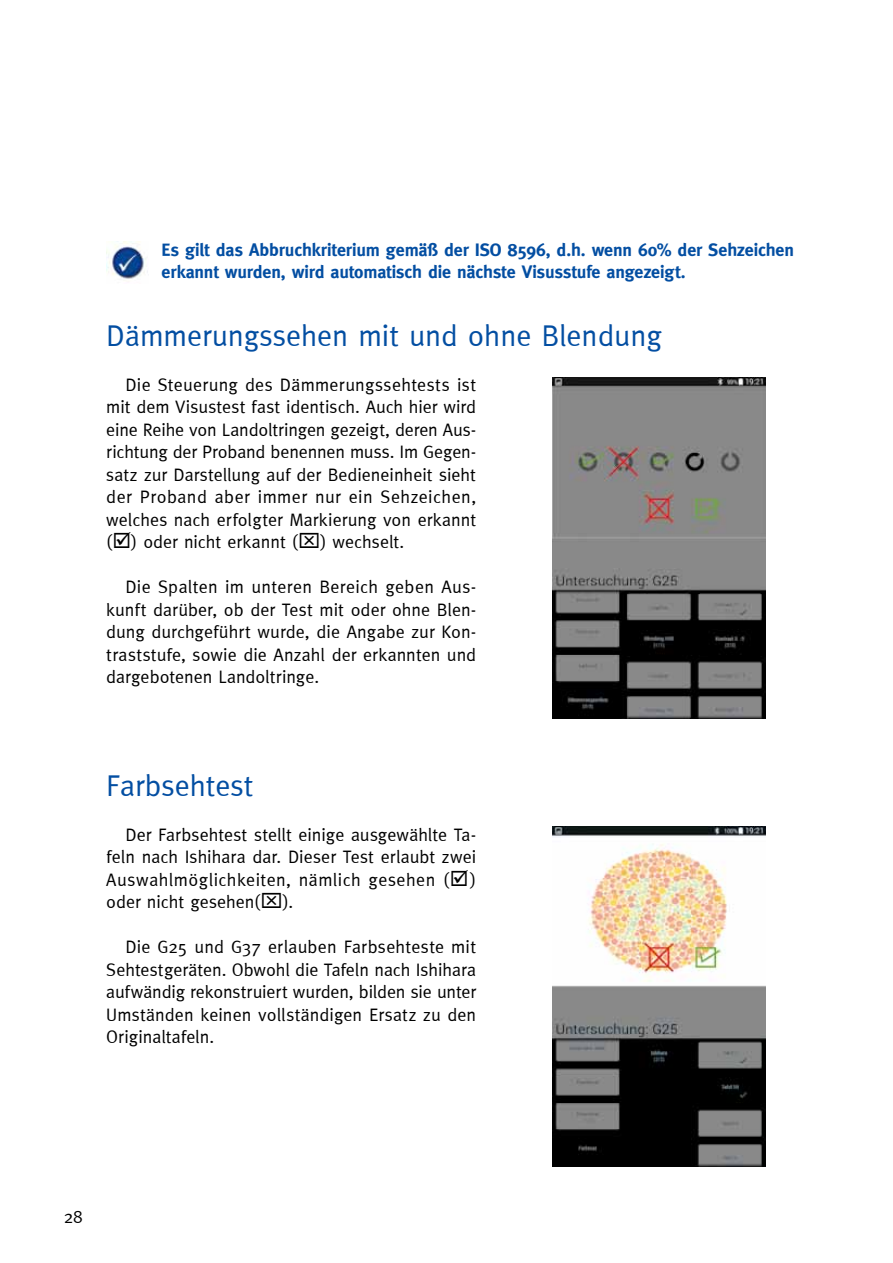
<style>
.page{position:relative;width:893px;height:1263px;background:#fff}
.page>*{position:absolute;margin:0;border:0;box-sizing:border-box;transform-origin:0 0}
.t1{font:30px "Meta";color:#034ea2}
.t2{font:18px/22.5px "Meta";letter-spacing:.005em;color:#000;text-align:justify}
.t3{font:700 18px/22.5px "Meta";letter-spacing:-.005em;color:#034ea2}
</style>
<div class="page">
<img style="left:106px;top:241px;width:42px;height:40px">
<img style="left:553px;top:378px;width:212px;height:340px">
<img style="left:553px;top:826px;width:212px;height:340px">
<p class="t3" style="left:162px;top:238px;width:634px">Es gilt das Abbruchkriterium gemäß der ISO 8596, d.h. wenn 60% der Sehzeichen erkannt wurden, wird automatisch die nächste Visusstufe angezeigt.</p>
<h1 class="t1" style="left:106px;top:318px;width:557px">Dämmerungssehen mit und ohne Blendung</h1>
<p class="t2" style="left:106px;top:373px;width:371px;text-indent:19px">Die Steuerung des Dämmerungssehtests ist mit dem Visustest fast identisch. Auch hier wird eine Reihe von Landoltringen gezeigt, deren Aus&shy;richtung der Proband benennen muss. Im Gegen&shy;satz zur Darstellung auf der Bedieneinheit sieht der Proband aber immer nur ein Sehzeichen, welches nach erfolgter Markierung von erkannt (☑) oder nicht erkannt (</p>
<p class="t2" style="left:321px;top:530px;width:85px">) wechselt.</p>
<p class="t2" style="left:106px;top:575px;width:371px;text-indent:19px">Die Spalten im unteren Bereich geben Aus&shy;kunft darüber, ob der Test mit oder ohne Blen&shy;dung durchgeführt wurde, die Angabe zur Kon&shy;traststufe, sowie die Anzahl der erkannten und dargebotenen Landoltringe.</p>
<h1 class="t1" style="left:106px;top:768px;width:149px">Farbsehtest</h1>
<p class="t2" style="left:106px;top:823px;width:371px;text-indent:19px">Der Farbsehtest stellt einige ausgewählte Ta&shy;feln nach Ishihara dar. Dieser Test erlaubt zwei Auswahlmöglichkeiten, nämlich gesehen (☑) oder nicht gesehen(</p>
<p class="t2" style="left:283px;top:890px;width:11px">).</p>
<p class="t2" style="left:106px;top:935px;width:371px;text-indent:19px">Die G25 und G37 erlauben Farbsehteste mit Sehtestgeräten. Obwohl die Tafeln nach Ishihara aufwändig rekonstruiert wurden, bilden sie unter Umständen keinen vollständigen Ersatz zu den Originaltafeln.</p>
<p class="t2" style="left:64px;top:1205px;width:21px">28</p>
</div>
